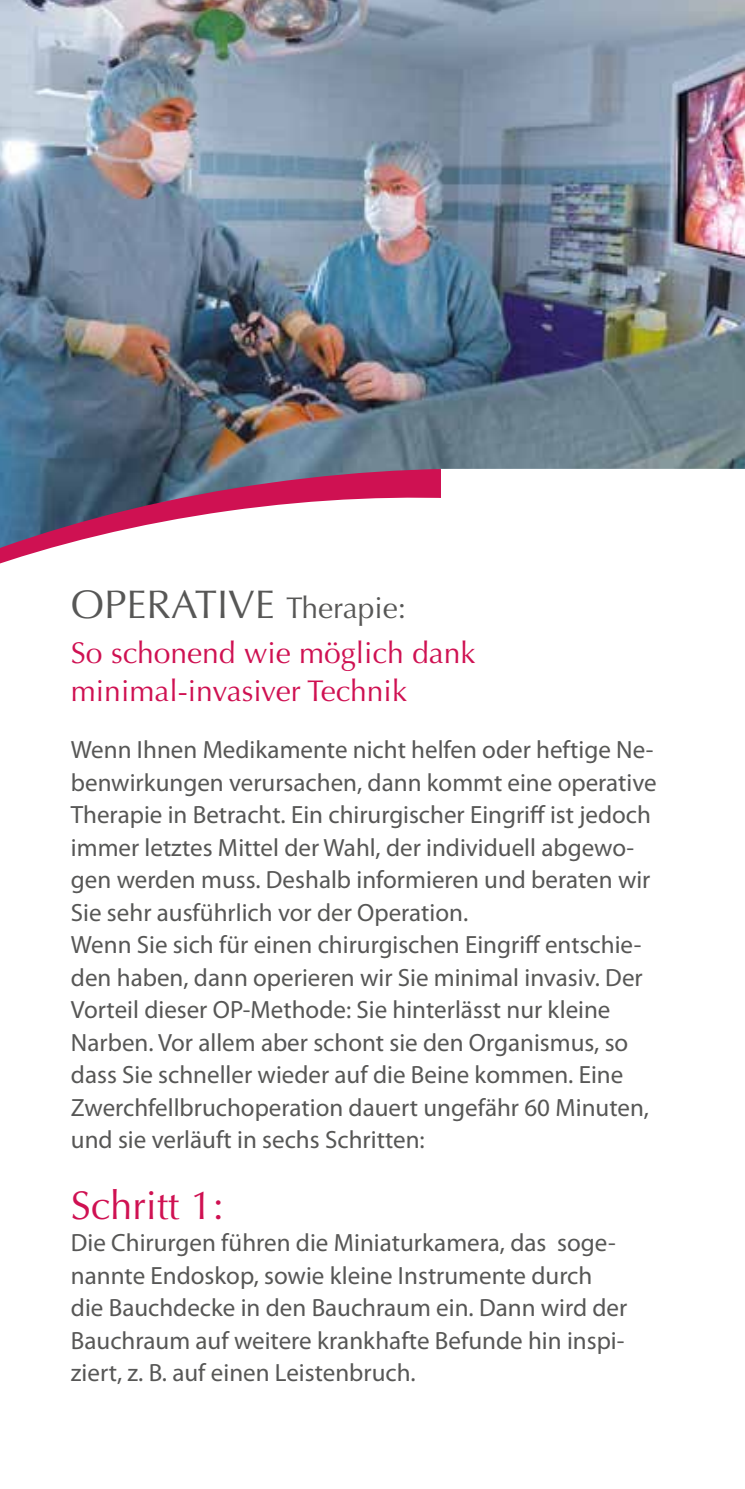
<style>
.page{position:relative;width:745px;height:1489px;background:#fff}
.page>*{position:absolute;margin:0;border:0;box-sizing:border-box;transform-origin:0 0}
.t1{font:40px "Optima";color:#575756}
.t2{font:40px "Optima";color:#cf1152}
.t3{font:30px/37.5px "Optima";color:#cf1152}
.t4{font:25px/32.5px "Myriad Pro";color:#575756}
.s1{font-size:30px}
</style>
<div class="page">
<hr style="left:744px;top:0;width:1px;height:1488px;background:#f8f8f8">
<img style="left:0;top:0;width:744px;height:498px">
<svg style="left:0;top:429px;width:440px;height:135px"></svg>
<h1 class="t1" style="left:71px;top:581px;width:336px">OPERATIVE <span class="s1">Therapie:</span></h1>
<p class="t3" style="left:71px;top:634px;width:406px">So schonend wie möglich dank minimal-invasiver Technik</p>
<p class="t4" style="left:71px;top:733px;width:587px">Wenn Ihnen Medikamente nicht helfen oder heftige Ne&shy;benwirkungen verursachen, dann kommt eine operative Therapie in Betracht. Ein chirurgischer Eingriff ist jedoch immer letztes Mittel der Wahl, der individuell abgewo&shy;gen werden muss. Deshalb informieren und beraten wir Sie sehr ausführlich vor der Operation.<br>Wenn Sie sich für einen chirurgischen Eingriff entschie&shy;den haben, dann operieren wir Sie minimal invasiv. Der Vorteil dieser OP-Methode: Sie hinterlässt nur kleine Narben. Vor allem aber schont sie den Organismus, so dass Sie schneller wieder auf die Beine kommen. Eine Zwerchfellbruchoperation dauert ungefähr 60 Minuten, und sie verläuft in sechs Schritten:</p>
<h1 class="t2" style="left:71px;top:1181px;width:154px">Schritt 1:</h1>
<p class="t4" style="left:71px;top:1225px;width:557px">Die Chirurgen führen die Miniaturkamera, das soge&shy;nannte Endoskop, sowie kleine Instrumente durch die Bauchdecke in den Bauchraum ein. Dann wird der Bauchraum auf weitere krankhafte Befunde hin inspi&shy;ziert, z. B. auf einen Leistenbruch.</p>
</div>
